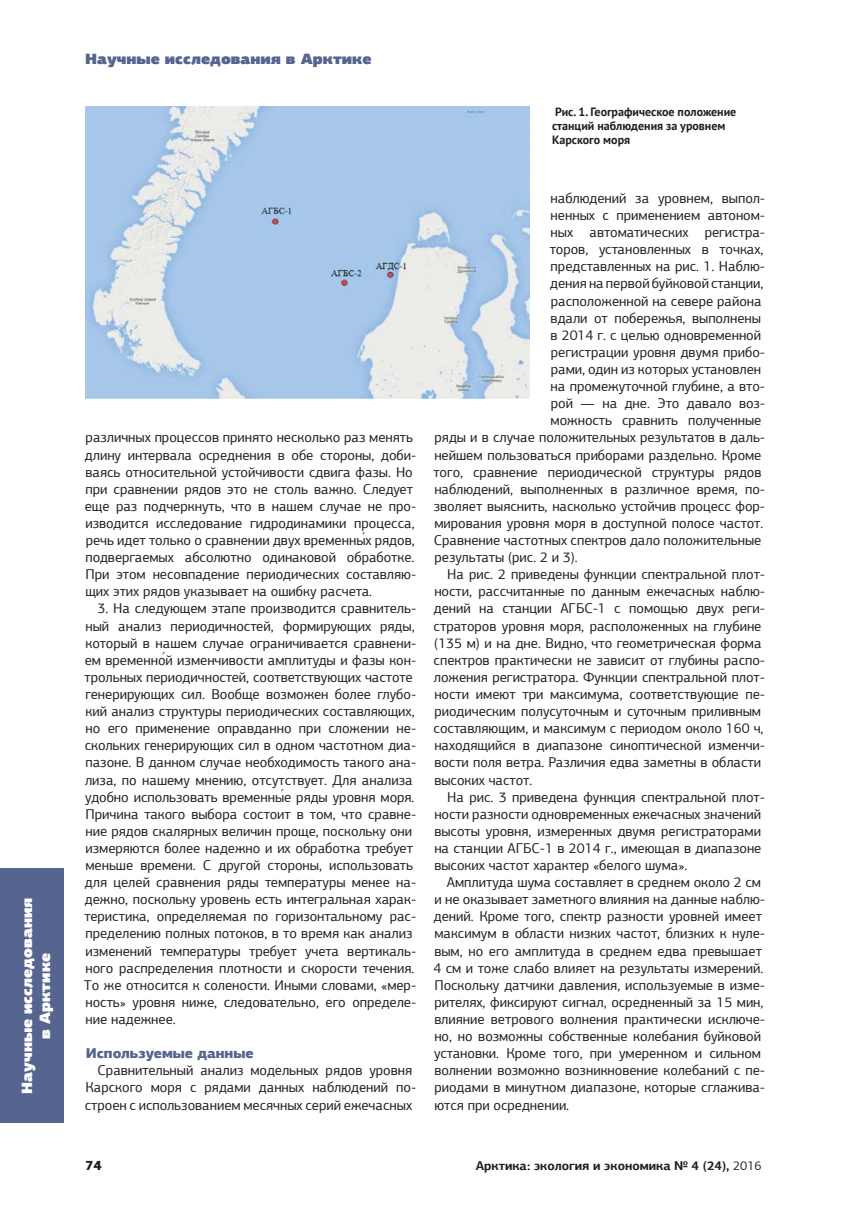
<style>
.page{position:relative;width:868px;height:1208px;background:#fff}
.page>*{position:absolute;margin:0;border:0;box-sizing:border-box;transform-origin:0 0}
.t1{font:900 15px "PF Agora Sans Pro";color:#566490}
.t2{font:900 15px/18px "PF Agora Sans Pro";color:#fff;text-align:center}
.t3{font:14.25px/17.1px "PF Agora Sans Pro";letter-spacing:-.005em;color:#231f20}
.t4{font:900 14.25px "PF Agora Sans Pro";letter-spacing:-.005em;color:#566490}
.t5{font:900 13.5px "PF Agora Sans Pro";color:#231f20}
.t6{font:700 12.75px "PF Agora Sans Pro";color:#231f20}
.t7{font:700 12px/14.4px "PT Sans";color:#231f20}
.s1{font-family:"Times New Roman"}
.s2{font-weight:400}
</style>
<div class="page">
<div style="left:0;top:868px;width:64px;height:255px;background:#566490"></div>
<img style="left:85px;top:106px;width:444px;height:292px">
<p class="t2" style="left:19px;top:1093px;width:197px;rotate:-90deg">Научные исследования в Арктике</p>
<p class="t1" style="left:85px;top:53px;width:288px">Научные исследования в Арктике</p>
<p class="t7" style="left:552px;top:104px;width:186px">Рис. 1. Географическое положение станций наблюдения за уровнем<br>Карского моря</p>
<p class="t3" style="left:85px;top:430px;width:333px">различных процессов принято несколько раз менять длину интервала осреднения в обе стороны, доби&shy;ваясь относительной устойчивости сдвига фазы. Но при сравнении рядов это не столь важно. Следует еще раз подчеркнуть, что в нашем случае не про&shy;изводится исследование гидродинамики процесса, речь идет только о сравнении двух временных<span class="s1">́</span> рядов, подвергаемых абсолютно одинаковой обработке.<br>При этом несовпадение периодических составляю&shy;щих этих рядов указывает на ошибку расчета.</p>
<p class="t3" style="left:84px;top:601px;width:334px;text-indent:14px">3. На следующем этапе производится сравнитель&shy;ный анализ периодичностей, формирующих ряды, который в нашем случае ограничивается сравнени&shy;ем временной<span class="s1">́</span> изменчивости амплитуды и фазы кон&shy;трольных периодичностей, соответствующих частоте генерирующих сил. Вообще возможен более глубо&shy;кий анализ структуры периодических составляющих, но его применение оправданно при сложении не&shy;скольких генерирующих сил в одном частотном диа&shy;пазоне. В данном случае необходимость такого ана&shy;лиза, по нашему мнению, отсутствует. Для анализа удобно использовать временные<span class="s1">́</span> ряды уровня моря.<br>Причина такого выбора состоит в том, что сравне&shy;ние рядов скалярных величин проще, поскольку они измеряются более надежно и их обработка требует меньше времени. С другой стороны, использовать для целей сравнения ряды температуры менее на&shy;дежно, поскольку уровень есть интегральная харак&shy;теристика, определяемая по горизонтальному рас&shy;пределению полных потоков, в то время как анализ изменений температуры требует учета вертикаль&shy;ного распределения плотности и скорости течения.<br>То же относится к солености. Иными словами, «мер&shy;ность» уровня ниже, следовательно, его определе&shy;ние надежнее.</p>
<p class="t4" style="left:86px;top:1047px;width:169px">Используемые данные</p>
<p class="t3" style="left:85px;top:1063px;width:333px;text-indent:13px">Сравнительный анализ модельных рядов уровня<br>Карского моря с рядами данных наблюдений по&shy;строен с использованием месячных серий ежечасных</p>
<p class="t3" style="left:549px;top:191px;width:217px">наблюдений за уровнем, выпол&shy;ненных с применением автоном&shy;ных автоматических регистра&shy;торов, установленных в точках, представленных на рис. 1. Наблю&shy;дения на первой буйковой станции, расположенной на севере района вдали от побережья, выполнены в 2014 г. с целью одновременной регистрации уровня двумя прибо&shy;рами, один из которых установлен на промежуточной глубине, а вто&shy;рой — на дне. Это давало воз&shy;можность сравнить полученные</p>
<p class="t3" style="left:433px;top:430px;width:333px">ряды и в случае положительных результатов в даль&shy;нейшем пользоваться приборами раздельно. Кроме того, сравнение периодической структуры рядов наблюдений, выполненных в различное время, по&shy;зволяет выяснить, насколько устойчив процесс фор&shy;мирования уровня моря в доступной полосе частот.<br>Сравнение частотных спектров дало положительные результаты (рис. 2 и 3).</p>
<p class="t3" style="left:433px;top:567px;width:333px;text-indent:14px">На рис. 2 приведены функции спектральной плот&shy;ности, рассчитанные по данным ежечасных наблю&shy;дений на станции АГБС-1 с помощью двух реги&shy;страторов уровня моря, расположенных на глубине (135 м) и на дне. Видно, что геометрическая форма спектров практически не зависит от глубины распо&shy;ложения регистратора. Функции спектральной плот&shy;ности имеют три максимума, соответствующие пе&shy;риодическим полусуточным и суточным приливным составляющим, и максимум с периодом около 160 ч, находящийся в диапазоне синоптической изменчи&shy;вости поля ветра. Различия едва заметны в области высоких частот.</p>
<p class="t3" style="left:434px;top:789px;width:332px;text-indent:13px">На рис. 3 приведена функция спектральной плот&shy;ности разности одновременных ежечасных значений высоты уровня, измеренных двумя регистраторами на станции АГБС-1 в 2014 г., имеющая в диапазоне высоких частот характер «белого шума».</p>
<p class="t3" style="left:433px;top:875px;width:333px;text-indent:14px">Амплитуда шума составляет в среднем около 2 см и не оказывает заметного влияния на данные наблю&shy;дений. Кроме того, спектр разности уровней имеет максимум в области низких частот, близких к нуле&shy;вым, но его амплитуда в среднем едва превышает 4 см и тоже слабо влияет на результаты измерений.<br>Поскольку датчики давления, используемые в изме&shy;рителях, фиксируют сигнал, осредненный за 15 мин, влияние ветрового волнения практически исключе&shy;но, но возможны собственные колебания буйковой установки. Кроме того, при умеренном и сильном волнении возможно возникновение колебаний с пе&shy;риодами в минутном диапазоне, которые сглажива&shy;ются при осреднении.</p>
<p class="t5" style="left:85px;top:1159px;width:18px">74</p>
<p class="t6" style="left:475px;top:1160px;width:287px">Арктика: экология и экономика № 4 (24), <span class="s2">2016</span></p>
</div>
